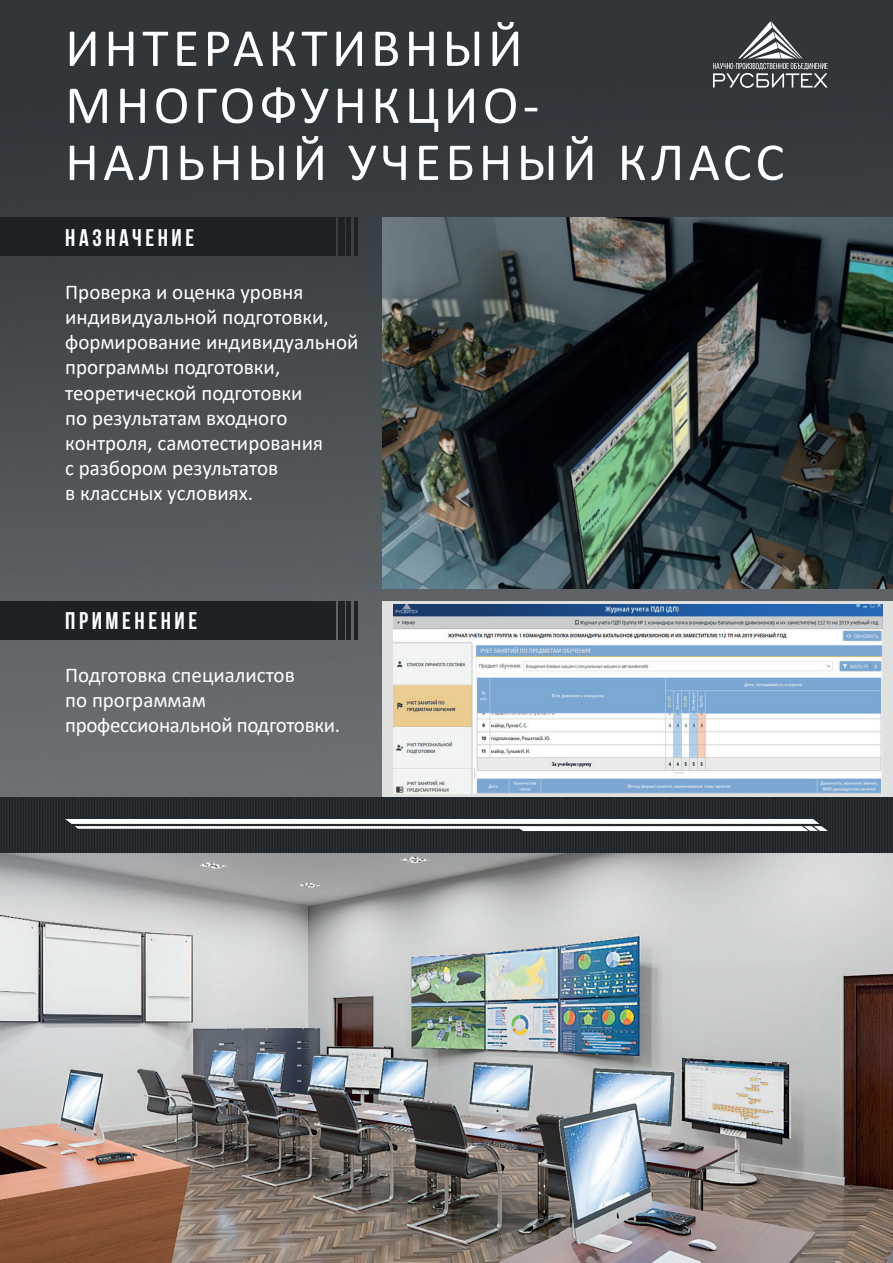
<style>
.page{position:relative;width:893px;height:1263px;background:#fff}
.page>*{position:absolute;margin:0;border:0;box-sizing:border-box;transform-origin:0 0}
.t1{font:54px/57px "Calibri";letter-spacing:.08em;color:#fff}
.t2{font:24px "Bebas Neue Cyrillic";letter-spacing:.15em;color:#fff}
.t3{font:21px/25.2px "Calibri";color:#fff}
</style>
<div class="page">
<img style="left:0;top:0;width:893px;height:797px">
<div style="left:383px;top:601px;width:510px;height:196px;background:#e0e1df"></div>
<svg style="left:713px;top:21px;width:115px;height:67px;background:#585d60"></svg>
<div style="left:0;top:601px;width:335px;height:38px;background:#1c2225"></div>
<div style="left:0;top:218px;width:335px;height:38px;background:#1c2225"></div>
<hr style="left:347px;top:601px;width:4px;height:38px;background:#1c2225">
<hr style="left:347px;top:218px;width:4px;height:38px;background:#1c2225">
<div style="left:338px;top:601px;width:6px;height:38px;background:#1c2225"></div>
<div style="left:338px;top:218px;width:6px;height:38px;background:#1c2225"></div>
<hr style="left:354px;top:601px;width:3px;height:38px;background:#1c2225">
<hr style="left:354px;top:218px;width:3px;height:38px;background:#1c2225">
<img style="left:0;top:797px;width:893px;height:466px">
<img style="left:383px;top:218px;width:510px;height:371px">
<svg style="left:65px;top:819px;width:763px;height:12px"></svg>
<img style="left:394px;top:604px;width:488px;height:189px">
<h1 class="t1" style="left:65px;top:18px;width:720px">ИНТЕРАКТИВНЫЙ<br>МНОГОФУНКЦИО-<br>НАЛЬНЫЙ УЧЕБНЫЙ КЛАСС</h1>
<p class="t2" style="left:65px;top:224px;width:131px">НАЗНАЧЕНИЕ</p>
<p class="t3" style="left:65px;top:279px;width:295px">Проверка и оценка уровня индивидуальной подготовки, формирование индивидуальной программы подготовки, теоретической подготовки<br>по результатам входного контроля, самотестирования<br>с разбором результатов<br>в классных условиях.</p>
<p class="t2" style="left:65px;top:608px;width:134px">применение</p>
<p class="t3" style="left:65px;top:662px;width:276px">Подготовка специалистов<br>по программам профессиональной подготовки.</p>
</div>
